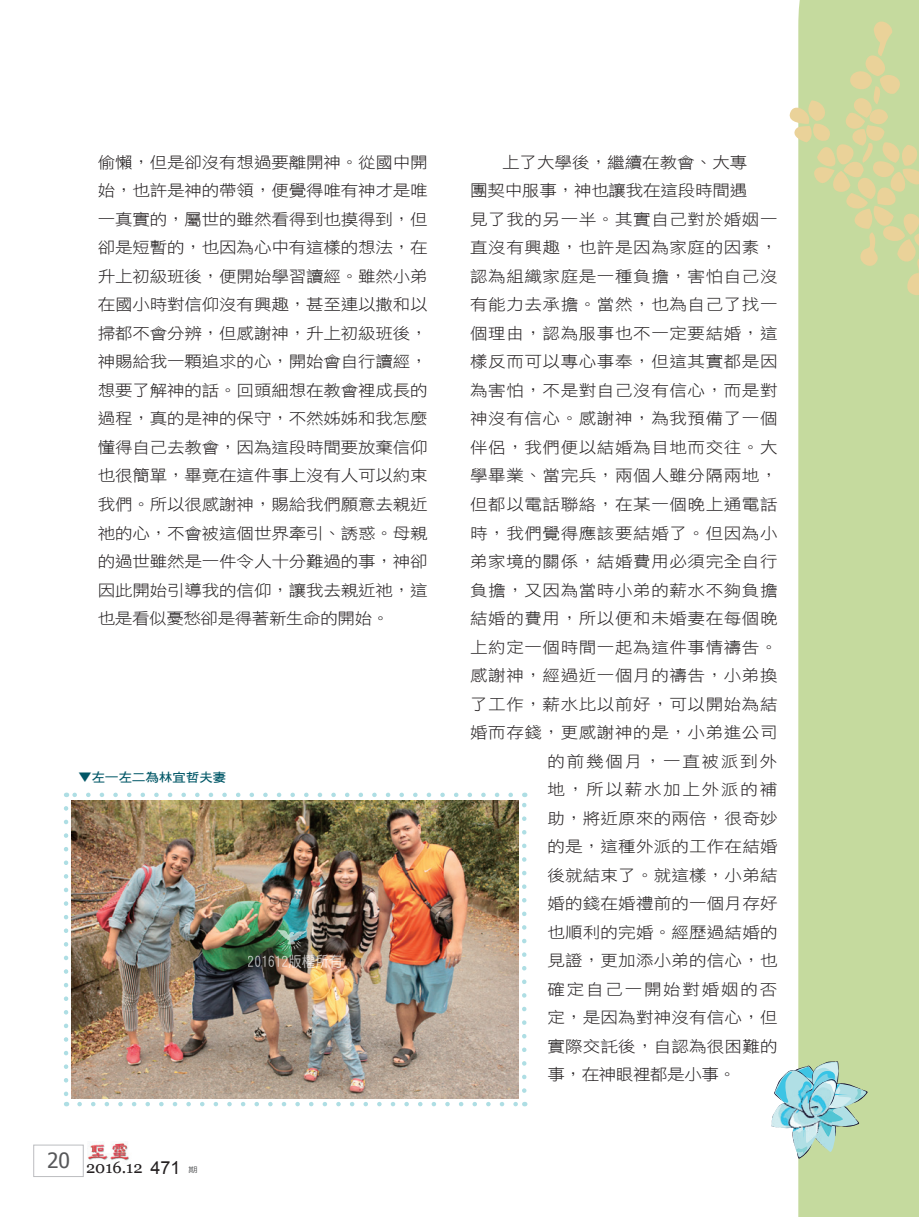
<style>
.page{position:relative;width:919px;height:1217px;background:#fff}
.page>*{position:absolute;margin:0;border:0;box-sizing:border-box;transform-origin:0 0}
.t1{font:16.5px "Georgia";color:#231f20}
.t2{font:15.75px/28.5px "DF Hei W3 WIN BF";letter-spacing:.03em;color:#231f20;text-align:justify;scale:1.11 1}
.t3{font:15.75px "DF Hei W3 WIN BF";letter-spacing:.01em;color:#231f20;scale:1.11 1}
.t4{font:15.75px "DF Hei W3 WIN BF";letter-spacing:.1em;color:#231f20;scale:1.11 1}
.t5{font:15.75px "DF Hei W3 WIN BF";letter-spacing:-.015em;color:#231f20;scale:1.11 1}
.t6{font:15.75px "DF Hei W3 WIN BF";color:#231f20;scale:1.11 1}
.t7{font:15.75px "DF Hei W3 WIN BF";letter-spacing:-.025em;color:#231f20;scale:1.11 1}
.t8{font:15px "DF Yuan W5 WIN BF";color:#fff;scale:.9 1}
.圖說{font:12.45px "DF Hei W7 WIN BF";letter-spacing:-.025em;color:#015767;scale:1.11 1}
.t9{font:7.5px "DF Hei W5 WIN BF";color:#57585a;scale:1.25 1}
.s1{font-family:"DF Hei W3 WIN BF"}
.s2{font-family:"Arial";font-size:18px}
</style>
<div class="page">
<img style="left:88px;top:1143px;width:41px;height:18px">
<div style="left:33px;top:1144px;width:50px;height:32px;border:1px solid #bcbdc0"></div>
<div style="left:798px;top:0;width:120px;height:1216px;background:#c5da9e"></div>
<svg style="left:789px;top:14px;width:130px;height:289px;background:#d1daa3"></svg>
<svg style="left:906px;top:1216px;width:12px;height:1px"></svg>
<svg style="left:777px;top:1060px;width:91px;height:99px;background:#b6d7bd"></svg>
<img style="left:771px;top:1085px;width:61px;height:67px">
<img style="left:72px;top:800px;width:446px;height:298px">
<svg style="left:79px;top:1102px;width:438px;height:4px"></svg>
<svg style="left:73px;top:792px;width:437px;height:5px"></svg>
<svg style="left:64px;top:808px;width:4px;height:298px"></svg>
<svg style="left:522px;top:792px;width:4px;height:298px"></svg>
<svg style="left:277px;top:929px;width:30px;height:22px"></svg>
<p class="t2" style="left:98px;top:148px;width:298px">偷懶，但是卻沒有想過要離開神。從國中開始，也許是神的帶領，便覺得唯有神才是唯一真實的，屬世的雖然看得到也摸得到，但卻是短暫的，也因為心中有這樣的想法，在升上初級班後，便開始學習讀經。雖然小弟在國小時對信仰沒有興趣，甚至連以撒和以掃都不會分辨，但感謝神，升上初級班後，神賜給我一顆追求的心，開始會自行讀經，想要了解神的話。回頭細想在教會裡成長的過程，真的是神的保守，不然姊姊和我怎麼懂得自己去教會，因為這段時間要放棄信仰也很簡單，畢竟在這件事上沒有人可以約束我們。所以很感謝神，賜給我們願意去親近祂的心，不會被這個世界牽引、誘惑。母親的過世雖然是一件令人十分難過的事，神卻因此開始引導我的信仰，讓我去親近祂，這也是看似憂愁卻是得著新生命的開始。</p>
<p class="圖說" style="left:78px;top:770px;width:135px"><span class="s1">▼</span>左一左二為林宜哲夫妻</p>
<p class="t8" style="left:248px;top:954px;width:106px">201612版權所有</p>
<p class="t1" style="left:47px;top:1156px;width:135px"><sup>20</sup> 2016.12 <span class="s2">471</span></p>
<p class="t9" style="left:188px;top:1165px;width:9px">期</p>
<p class="t6" style="left:502px;top:154px;width:222px">上了大學後，繼續在教會、大專</p>
<p class="t5" style="left:470px;top:182px;width:251px">團契中服事，神也讓我在這段時間遇</p>
<p class="t2" style="left:470px;top:205px;width:278px">見了我的另一半。其實自己對於婚姻一</p>
<p class="t2" style="left:470px;top:233px;width:278px">直沒有興趣，也許是因為家庭的因素，</p>
<p class="t2" style="left:470px;top:262px;width:278px">認為組織家庭是一種負擔，害怕自己沒</p>
<p class="t2" style="left:470px;top:290px;width:278px">有能力去承擔。當然，也為自己了找一</p>
<p class="t2" style="left:470px;top:319px;width:278px">個理由，認為服事也不一定要結婚，這</p>
<p class="t2" style="left:470px;top:347px;width:278px">樣反而可以專心事奉，但這其實都是因</p>
<p class="t2" style="left:470px;top:376px;width:278px">為害怕，不是對自己沒有信心，而是對</p>
<p class="t2" style="left:470px;top:404px;width:278px">神沒有信心。感謝神，為我預備了一個</p>
<p class="t2" style="left:470px;top:433px;width:278px">伴侶，我們便以結婚為目地而交往。大</p>
<p class="t2" style="left:470px;top:461px;width:278px">學畢業、當完兵，兩個人雖分隔兩地，</p>
<p class="t2" style="left:470px;top:490px;width:278px">但都以電話聯絡，在某一個晚上通電話</p>
<p class="t2" style="left:470px;top:518px;width:278px">時，我們覺得應該要結婚了。但因為小</p>
<p class="t2" style="left:470px;top:547px;width:278px">弟家境的關係，結婚費用必須完全自行</p>
<p class="t2" style="left:470px;top:575px;width:278px">負擔，又因為當時小弟的薪水不夠負擔</p>
<p class="t2" style="left:470px;top:604px;width:278px">結婚的費用，所以便和未婚妻在每個晚</p>
<p class="t2" style="left:470px;top:632px;width:278px">上約定一個時間一起為這件事情禱告。</p>
<p class="t2" style="left:470px;top:661px;width:278px">感謝神，經過近一個月的禱告，小弟換</p>
<p class="t2" style="left:470px;top:689px;width:278px">了工作，薪水比以前好，可以開始為結</p>
<p class="t2" style="left:470px;top:718px;width:278px">婚而存錢，更感謝神的是，小弟進公司</p>
<p class="t4" style="left:547px;top:752px;width:209px">的前幾個月，一直被派到外</p>
<p class="t4" style="left:547px;top:781px;width:209px">地，所以薪水加上外派的補</p>
<p class="t3" style="left:547px;top:809px;width:209px">助，將近原來的兩倍，很奇妙</p>
<p class="t3" style="left:547px;top:838px;width:209px">的是，這種外派的工作在結婚</p>
<p class="t3" style="left:547px;top:866px;width:209px">後就結束了。就這樣，小弟結</p>
<p class="t3" style="left:547px;top:895px;width:209px">婚的錢在婚禮前的一個月存好</p>
<p class="t3" style="left:547px;top:923px;width:209px">也順利的完婚。經歷過結婚的</p>
<p class="t3" style="left:547px;top:952px;width:209px">見證，更加添小弟的信心，也</p>
<p class="t4" style="left:547px;top:980px;width:209px">確定自己一開始對婚姻的否</p>
<p class="t3" style="left:547px;top:1009px;width:209px">定，是因為對神沒有信心，但</p>
<p class="t3" style="left:547px;top:1037px;width:209px">實際交託後，自認為很困難的</p>
<p class="t7" style="left:547px;top:1066px;width:171px">事，在神眼裡都是小事。</p>
</div>
